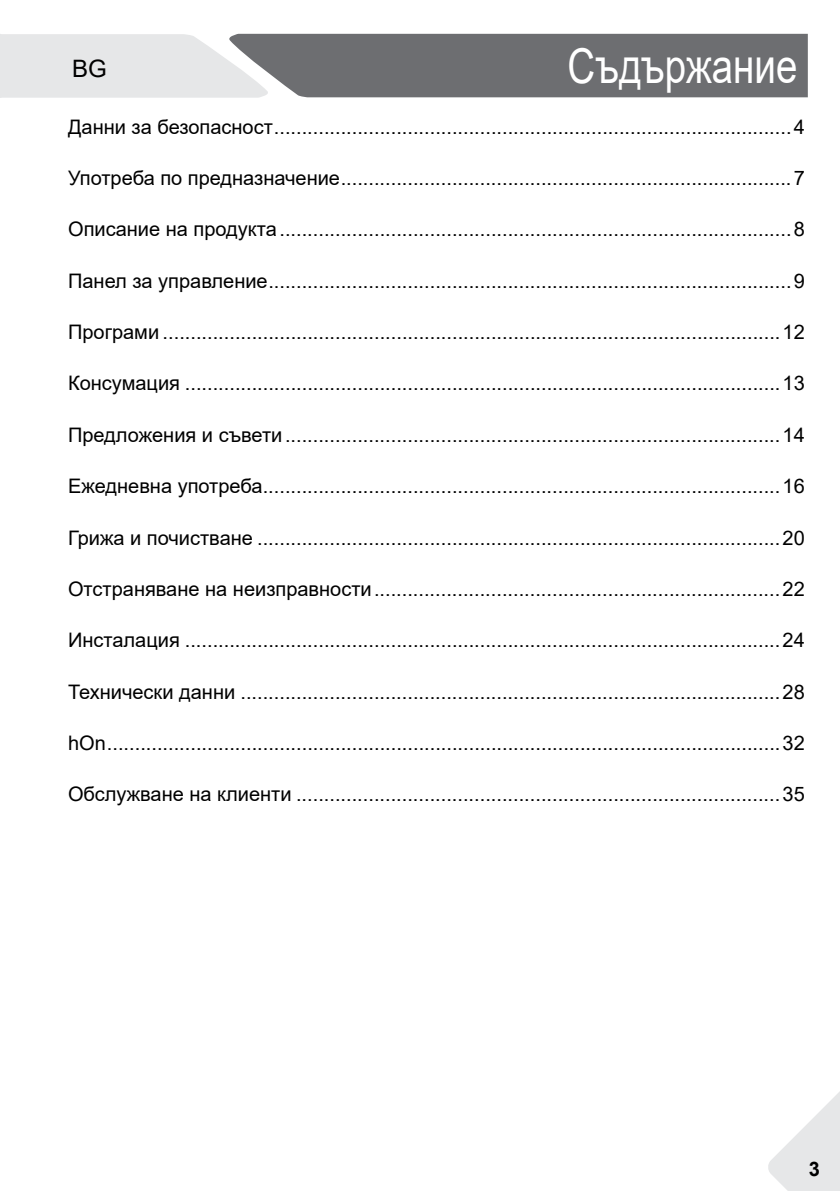
<style>
.page{position:relative;width:840px;height:1191px;background:#fff}
.page>*{position:absolute;margin:0;border:0;box-sizing:border-box;transform-origin:0 0}
.t1{font:48px "Arial";color:#fff;scale:.8 1}
.t2{font:24px "Arial";color:#000}
.t3{font:20px "Arial";color:#000}
.t4{font:700 20px "Arial";color:#000}
</style>
<div class="page">
<svg style="left:768px;top:1092px;width:71px;height:99px"></svg>
<svg style="left:0;top:34px;width:807px;height:64px;background:#cecfd1"></svg>
<div style="left:304px;top:35px;width:493px;height:61px;background:#6d6e71"></div>
<p class="t2" style="left:72px;top:52px;width:36px">BG</p>
<h1 class="t1" style="left:567px;top:33px;width:289px">Съдържание</h1>
<p class="t3" style="left:68px;top:113px;width:737px">Данни за безопасност.............................................................................................4</p>
<p class="t3" style="left:68px;top:164px;width:737px">Употреба по предназначение.................................................................................7</p>
<p class="t3" style="left:68px;top:215px;width:737px">Описание на продукта............................................................................................8</p>
<p class="t3" style="left:68px;top:267px;width:737px">Панел за управление..............................................................................................9</p>
<p class="t3" style="left:68px;top:318px;width:737px">Програми ...............................................................................................................12</p>
<p class="t3" style="left:68px;top:370px;width:737px">Консумация ...........................................................................................................13</p>
<p class="t3" style="left:68px;top:421px;width:737px">Предложения и съвети.........................................................................................14</p>
<p class="t3" style="left:68px;top:472px;width:737px">Ежедневна употреба.............................................................................................16</p>
<p class="t3" style="left:68px;top:524px;width:737px">Грижа и почистване ..............................................................................................20</p>
<p class="t3" style="left:68px;top:575px;width:737px">Отстраняване на неизправности.........................................................................22</p>
<p class="t3" style="left:68px;top:626px;width:737px">Инсталация ...........................................................................................................24</p>
<p class="t3" style="left:68px;top:678px;width:737px">Технически данни .................................................................................................28</p>
<p class="t3" style="left:68px;top:729px;width:737px">hOn.........................................................................................................................32</p>
<p class="t3" style="left:68px;top:780px;width:737px">Обслужване на клиенти .......................................................................................35</p>
<p class="t4" style="left:808px;top:1154px;width:13px">3</p>
</div>
